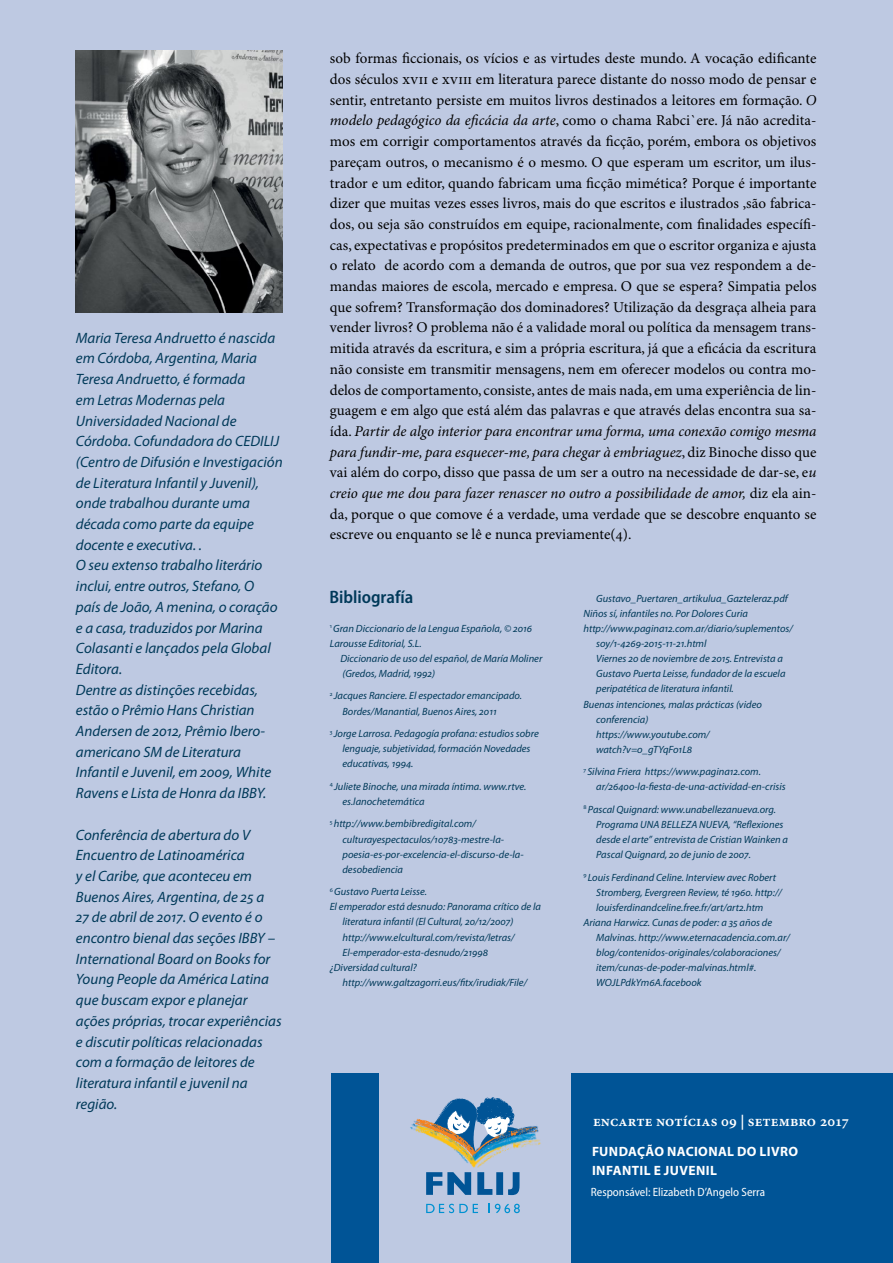
<style>
.page{position:relative;width:893px;height:1263px;background:#bec9e2}
.page>*{position:absolute;margin:0;border:0;box-sizing:border-box;transform-origin:0 0}
.t1{font:600 semi-condensed 18px "Myriad Pro";color:#003959}
.t2{font:15px/20.7px "Minion Pro";color:#000;text-align:justify}
.t3{font:italic 15px/20.7px "Myriad Pro";color:#003959}
.t4{font:15px "Minion Pro Semibold Capt";letter-spacing:.005em;color:#fff}
.t5{font:700 13.5px/18.9px "Myriad Pro";letter-spacing:.03em;color:#fff}
.t6{font:semi-condensed 12px "Myriad Pro";color:#fff}
.t7{font:italic 10.5px/15.1px "Myriad Pro";color:#003959}
.s1{font-style:italic}
</style>
<div class="page">
<div style="left:332px;top:1074px;width:561px;height:189px;background:#005496"></div>
<div style="left:380px;top:1066px;width:191px;height:197px;background:#bec9e2"></div>
<svg style="left:442px;top:1097px;width:71px;height:14px"></svg>
<svg style="left:426px;top:1178px;width:45px;height:17px"></svg>
<svg style="left:508px;top:1178px;width:12px;height:17px"></svg>
<svg style="left:477px;top:1178px;width:15px;height:17px"></svg>
<div style="left:496px;top:1172px;width:7px;height:23px;background:#005496"></div>
<svg style="left:426px;top:1204px;width:52px;height:9px"></svg>
<svg style="left:489px;top:1204px;width:31px;height:9px"></svg>
<img style="left:440px;top:1111px;width:74px;height:3px">
<img style="left:413px;top:1114px;width:107px;height:64px">
<img style="left:410px;top:1124px;width:131px;height:52px">
<img style="left:76px;top:51px;width:207px;height:261px">
<p class="t3" style="left:76px;top:327px;width:208px">Maria Teresa Andruetto é nascida em Córdoba, Argentina, Maria<br>Teresa Andruetto, é formada<br>em Letras Modernas pela<br>Universidaded Nacional de<br>Córdoba. Cofundadora do CEDILIJ (Centro de Difusión e Investigación de Literatura Infantil y Juvenil), onde trabalhou durante uma década como parte da equipe docente e executiva. .<br>O seu extenso trabalho literário inclui, entre outros, Stefano, O<br>país de João, A menina, o coração e a casa, traduzidos por Marina<br>Colasanti e lançados pela Global<br>Editora.<br>Dentre as distinções recebidas, estão o Prêmio Hans Christian<br>Andersen de 2012, Prêmio Ibero&shy;americano SM de Literatura<br>Infantil e Juvenil, em 2009, White<br>Ravens e Lista de Honra da IBBY.</p>
<p class="t3" style="left:76px;top:824px;width:207px">Conferência de abertura do V<br>Encuentro de Latinoamérica<br>y el Caribe, que aconteceu em<br>Buenos Aires, Argentina, de 25 a<br>27 de abril de 2017. O evento é o encontro bienal das seções IBBY –<br>International Board on Books for<br>Young People da América Latina que buscam expor e planejar ações próprias, trocar experiências e discutir políticas relacionadas com a formação de leitores de literatura infantil e juvenil na região.</p>
<p class="t2" style="left:330px;top:49px;width:488px">sob formas ficcionais, os vícios e as virtudes deste mundo. A vocação edificante dos séculos XVII e XVIII em literatura parece distante do nosso modo de pensar e sentir, entretanto persiste em muitos livros destinados a leitores em formação. <span class="s1">O modelo pedagógico da eficácia da arte</span>, como o chama Rabci`ere. Já não acredita&shy;mos em corrigir comportamentos através da ficção, porém, embora os objetivos pareçam outros, o mecanismo é o mesmo. O que esperam um escritor, um ilus&shy;trador e um editor, quando fabricam uma ficção mimética? Porque é importante dizer que muitas vezes esses livros, mais do que escritos e ilustrados ,são fabrica&shy;dos, ou seja são construídos em equipe, racionalmente, com finalidades específi&shy;cas, expectativas e propósitos predeterminados em que o escritor organiza e ajusta o relato de acordo com a demanda de outros, que por sua vez respondem a de&shy;mandas maiores de escola, mercado e empresa. O que se espera? Simpatia pelos que sofrem? Transformação dos dominadores? Utilização da desgraça alheia para vender livros? O problema não é a validade moral ou política da mensagem trans&shy;mitida através da escritura, e sim a própria escritura, já que a eficácia da escritura não consiste em transmitir mensagens, nem em oferecer modelos ou contra mo&shy;delos de comportamento, consiste, antes de mais nada, em uma experiência de lin&shy;guagem e em algo que está além das palavras e que através delas encontra sua sa&shy;ída. <span class="s1">Partir de algo interior para encontrar uma forma, uma conexão comigo mesma para fundir-me, para esquecer-me, para chegar à embriaguez</span>, diz Binoche disso que vai além do corpo, disso que passa de um ser a outro na necessidade de dar-se, e<span class="s1">u creio que me dou para fazer renascer no outro a possibilidade de amor,</span> diz ela ain&shy;da, porque o que comove é a verdade, uma verdade que se descobre enquanto se escreve ou enquanto se lê e nunca previamente(4).</p>
<h1 class="t1" style="left:329px;top:587px;width:85px">Bibliografía</h1>
<p class="t7" style="left:596px;top:591px;width:193px">Gustavo_Puertaren_artikulua_Gazteleraz.pdf</p>
<p class="t7" style="left:583px;top:606px;width:166px">Niños sí, infantiles no. Por Dolores Curia</p>
<p class="t7" style="left:583px;top:621px;width:211px">http://www.pagina12.com.ar/diario/suplementos/</p>
<p class="t7" style="left:596px;top:636px;width:112px">soy/1-4269-2015-11-21.html</p>
<p class="t7" style="left:596px;top:651px;width:188px">Viernes 20 de noviembre de 2015. Entrevista a</p>
<p class="t7" style="left:596px;top:666px;width:191px">Gustavo Puerta Leisse, fundador de la escuela</p>
<p class="t7" style="left:596px;top:681px;width:139px">peripatética de literatura infantil.</p>
<p class="t7" style="left:583px;top:696px;width:180px">Buenas intenciones, malas prácticas (video</p>
<p class="t7" style="left:596px;top:711px;width:54px">conferencia)</p>
<p class="t7" style="left:596px;top:726px;width:115px">https://www.youtube.com/</p>
<p class="t7" style="left:596px;top:741px;width:98px">watch?v=o_gTYqFo1L8</p>
<p class="t7" style="left:596px;top:764px;width:191px;text-indent:-13px"><sup>7</sup> Silvina Friera https://www.pagina12.com. ar/26400-la-fiesta-de-una-actividad-en-crisis</p>
<p class="t7" style="left:596px;top:802px;width:193px;text-indent:-13px"><sup>8</sup> Pascal Quignard: www.unabellezanueva.org.<br>Programa UNA BELLEZA NUEVA, “Reflexiones desde el arte” entrevista de Cristian Wainken a Pascal Quignard, 20 de junio de 2007.</p>
<p class="t7" style="left:583px;top:869px;width:194px"><sup>9</sup> Louis Ferdinand Celine. Interview avec Robert</p>
<p class="t7" style="left:596px;top:884px;width:187px">Stromberg, Evergreen Review, té 1960. http://</p>
<p class="t7" style="left:596px;top:900px;width:169px">louisferdinandceline.free.fr/art/art2.htm</p>
<p class="t7" style="left:583px;top:915px;width:190px">Ariana Harwicz. Cunas de poder: a 35 años de</p>
<p class="t7" style="left:596px;top:930px;width:195px">Malvinas. http://www.eternacadencia.com.ar/</p>
<p class="t7" style="left:596px;top:945px;width:186px">blog/contenidos-originales/colaboraciones/</p>
<p class="t7" style="left:596px;top:960px;width:162px">item/cunas-de-poder-malvinas.html#.</p>
<p class="t7" style="left:596px;top:975px;width:107px">WOJLPdkYm6A.facebook</p>
<p class="t7" style="left:330px;top:620px;width:204px"><sup>1</sup> Gran Diccionario de la Lengua Española, © 2016<br>Larousse Editorial, S.L.</p>
<p class="t7" style="left:340px;top:650px;width:204px">Diccionario de uso del español, de María Moliner (Gredos, Madrid, 1992)</p>
<p class="t7" style="left:342px;top:688px;width:181px;text-indent:-13px"><sup>2</sup> Jacques Ranciere. El espectador emancipado.<br>Bordes/Manantial, Buenos Aires, 2011</p>
<p class="t7" style="left:342px;top:726px;width:198px;text-indent:-13px"><sup>3</sup> Jorge Larrosa. Pedagogía profana: estudios sobre lenguaje, subjetividad, formación Novedades educativas, 1994.</p>
<p class="t7" style="left:342px;top:778px;width:185px;text-indent:-13px"><sup>4</sup> Juliete Binoche, una mirada íntima. www.rtve. es.lanochetemática</p>
<p class="t7" style="left:342px;top:816px;width:183px;text-indent:-13px"><sup>5</sup> http://www.bembibredigital.com/ culturayespectaculos/10783-mestre-la&shy;poesia-es-por-excelencia-el-discurso-de-la&shy;desobediencia</p>
<p class="t7" style="left:330px;top:884px;width:99px"><sup>6</sup> Gustavo Puerta Leisse.</p>
<p class="t7" style="left:330px;top:899px;width:213px">El emperador está desnudo: Panorama crítico de la</p>
<p class="t7" style="left:342px;top:914px;width:172px">literatura infantil (El Cultural, 20/12/2007)</p>
<p class="t7" style="left:342px;top:929px;width:174px">http://www.elcultural.com/revista/letras/</p>
<p class="t7" style="left:342px;top:944px;width:147px">El-emperador-esta-desnudo/21998</p>
<p class="t7" style="left:330px;top:959px;width:89px">¿Diversidad cultural?</p>
<p class="t7" style="left:342px;top:974px;width:186px">http://www.galtzagorri.eus/fitx/irudiak/File/</p>
<h2 class="t4" style="left:593px;top:1112px;width:258px">encarte notícias 09 | setembro 2017</h2>
<p class="t5" style="left:592px;top:1141px;width:208px">FUNDAÇÃO NACIONAL DO LIVRO<br>INFANTIL E JUVENIL</p>
<p class="t6" style="left:591px;top:1185px;width:176px">Responsável: Elizabeth D’Angelo Serra</p>
</div>
